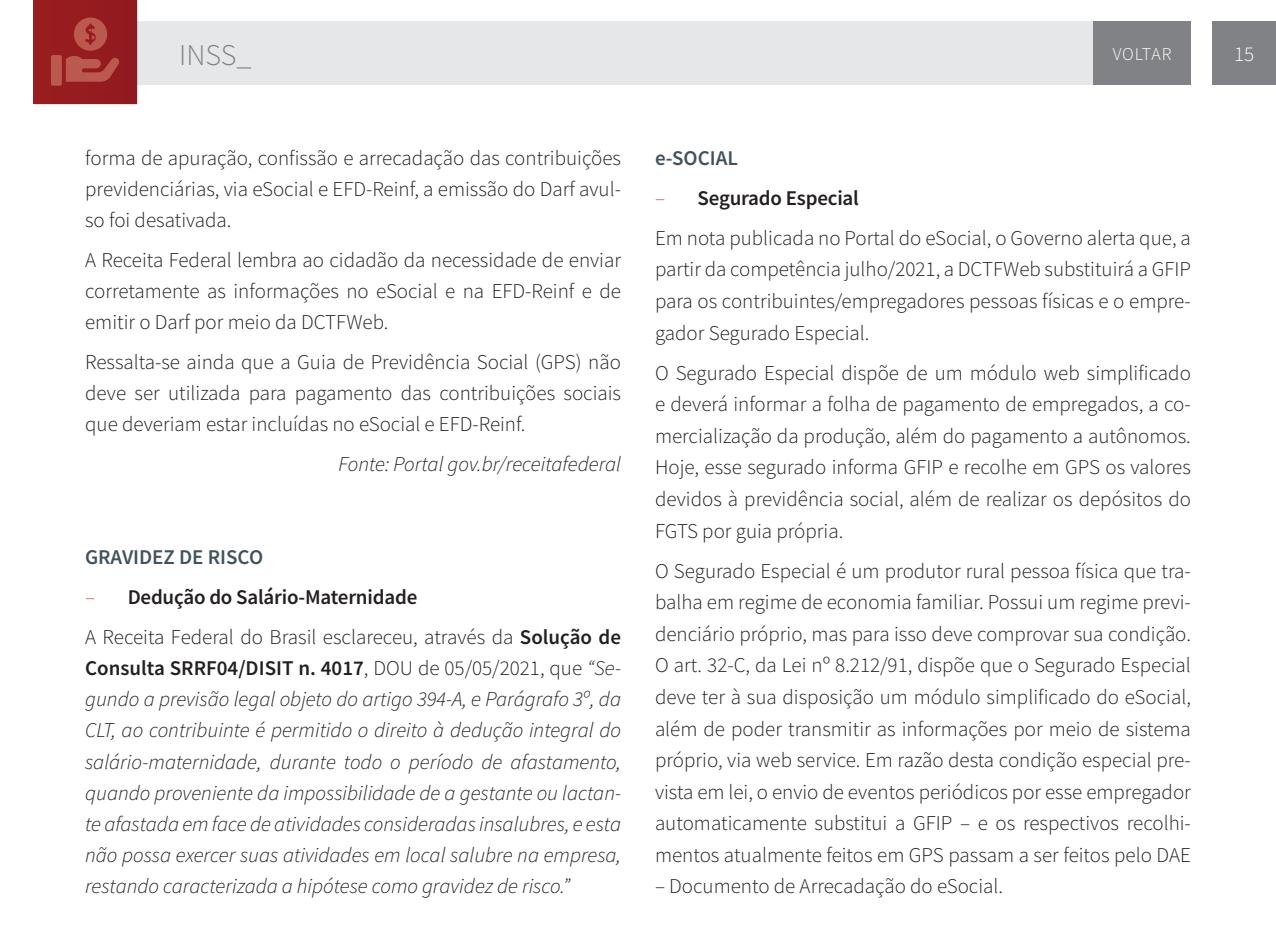
<style>
.page{position:relative;width:1276px;height:936px;background:#fff}
.page>*{position:absolute;margin:0;border:0;box-sizing:border-box;transform-origin:0 0}
.t1{font:300 30px "Source Sans Pro";color:#808285}
.t2{font:300 21px/31.5px "Source Sans Pro";color:#231f20;text-align:justify}
.t3{font:italic 300 21px/31.2px "Source Sans Pro";color:#231f20;text-align:justify}
.t4{font:600 21px "Source Sans Pro";letter-spacing:-.01em;color:#231f20}
.t5{font:600 21px "Source Sans Pro";color:#41525c}
.t6{font:300 21px "Source Sans Pro";color:#fff}
.t7{font:300 18px "Source Sans Pro";letter-spacing:.04em;color:#fff}
.s1{font-weight:300;color:#bc594e}
.s2{font-style:normal}
.s3{font-weight:600;font-style:normal}
</style>
<div class="page">
<div style="left:1212px;top:22px;width:64px;height:63px;background:#808285"></div>
<div style="left:85px;top:22px;width:1106px;height:63px;background:#e6e7e9"></div>
<div style="left:33px;top:0;width:105px;height:105px;background:#961c1f"></div>
<div style="left:51px;top:55px;width:11px;height:31px;background:#bc594e;border-radius:2px"></div>
<svg style="left:66px;top:17px;width:53px;height:65px"></svg>
<div style="left:1093px;top:22px;width:98px;height:63px;background:#808285"></div>
<p class="t1" style="left:179px;top:36px;width:74px">INSS_</p>
<p class="t7" style="left:1113px;top:43px;width:60px">VOLTAR</p>
<p class="t6" style="left:1234px;top:41px;width:22px">15</p>
<p class="t2" style="left:85px;top:142px;width:537px">forma de apuração, confissão e arrecadação das contribuições previdenciárias, via eSocial e EFD-Reinf, a emissão do Darf avul&shy;so foi desativada.</p>
<p class="t2" style="left:85px;top:244px;width:537px">A Receita Federal lembra ao cidadão da necessidade de enviar corretamente as informações no eSocial e na EFD-Reinf e de emitir o Darf por meio da DCTFWeb.</p>
<p class="t2" style="left:85px;top:346px;width:537px">Ressalta-se ainda que a Guia de Previdência Social (GPS) não deve ser utilizada para pagamento das contribuições sociais que deveriam estar incluídas no eSocial e EFD-Reinf.</p>
<p class="t3" style="left:338px;top:448px;width:284px">Fonte: Portal gov.br/receitafederal</p>
<p class="t5" style="left:85px;top:544px;width:179px">GRAVIDEZ DE RISCO</p>
<p class="t4" style="left:85px;top:583px;width:334px"><span class="s1">–</span> Dedução do Salário-Maternidade</p>
<p class="t3" style="left:85px;top:621px;width:537px"><span class="s2">A Receita Federal do Brasil esclareceu, através da</span> <span class="s3">Solução de Consulta SRRF04/DISIT n. 4017</span><span class="s2">, DOU de 05/05/2021, que</span> “Se&shy;gundo a previsão legal objeto do artigo 394-A, e Parágrafo 3º, da CLT, ao contribuinte é permitido o direito à dedução integral do salário-maternidade, durante todo o período de afastamento, quando proveniente da impossibilidade de a gestante ou lactan&shy;te afastada em face de atividades consideradas insalubres, e esta não possa exercer suas atividades em local salubre na empresa, restando caracterizada a hipótese como gravidez de risco.”</p>
<p class="t5" style="left:655px;top:144px;width:85px">e-SOCIAL</p>
<p class="t4" style="left:655px;top:184px;width:205px"><span class="s1">–</span> Segurado Especial</p>
<p class="t2" style="left:655px;top:222px;width:537px">Em nota publicada no Portal do eSocial, o Governo alerta que, a partir da competência julho/2021, a DCTFWeb substituirá a GFIP para os contribuintes/empregadores pessoas físicas e o empre&shy;gador Segurado Especial.</p>
<p class="t2" style="left:655px;top:357px;width:537px">O Segurado Especial dispõe de um módulo web simplificado e deverá informar a folha de pagamento de empregados, a co&shy;mercialização da produção, além do pagamento a autônomos.<br>Hoje, esse segurado informa GFIP e recolhe em GPS os valores devidos à previdência social, além de realizar os depósitos do FGTS por guia própria.</p>
<p class="t2" style="left:655px;top:555px;width:537px">O Segurado Especial é um produtor rural pessoa física que tra&shy;balha em regime de economia familiar. Possui um regime previ&shy;denciário próprio, mas para isso deve comprovar sua condição.<br>O art. 32-C, da Lei nº 8.212/91, dispõe que o Segurado Especial deve ter à sua disposição um módulo simplificado do eSocial, além de poder transmitir as informações por meio de sistema próprio, via web service. Em razão desta condição especial pre&shy;vista em lei, o envio de eventos periódicos por esse empregador automaticamente substitui a GFIP – e os respectivos recolhi&shy;mentos atualmente feitos em GPS passam a ser feitos pelo DAE</p>
<p class="t2" style="left:655px;top:870px;width:350px">– Documento de Arrecadação do eSocial.</p>
</div>
